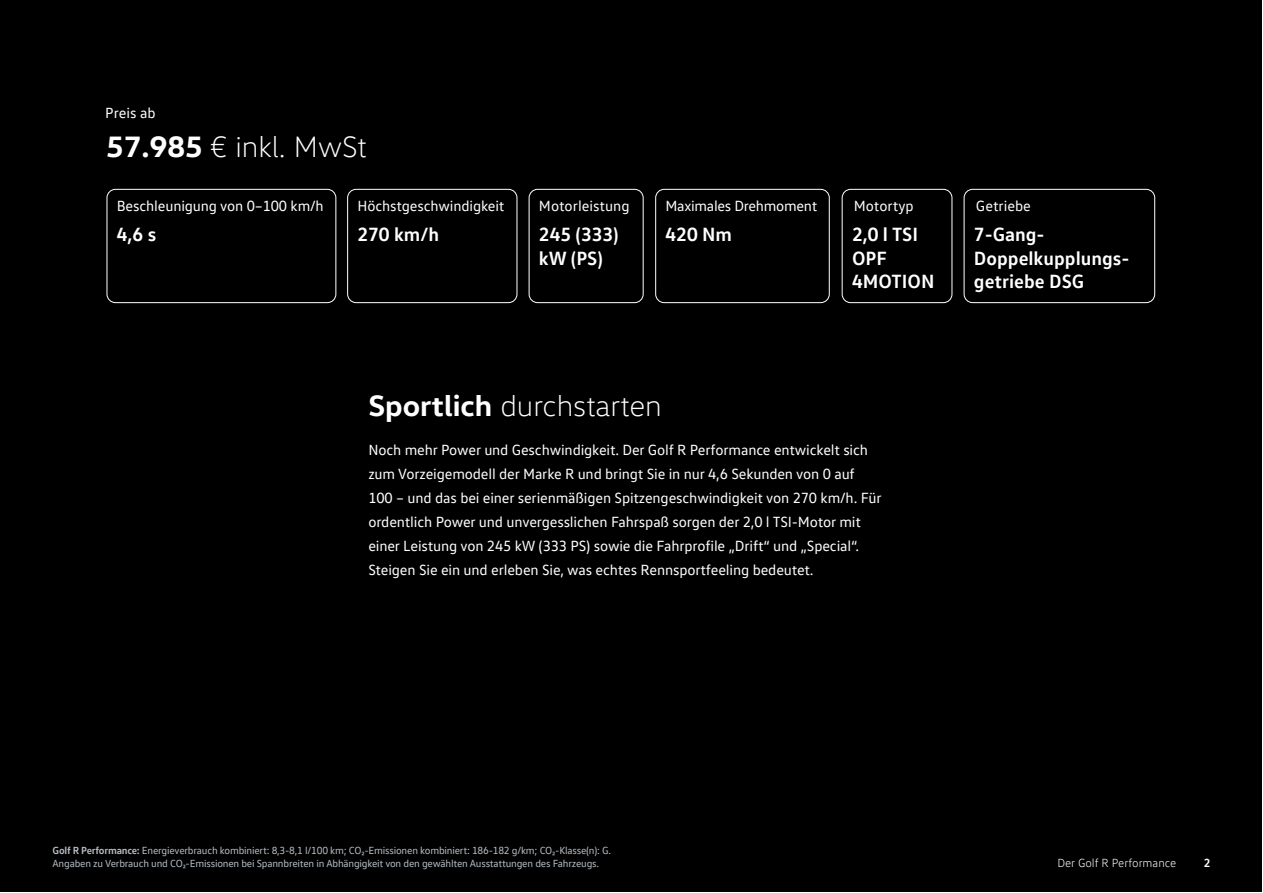
<style>
.page{position:relative;width:1263px;height:893px;background:#fff}
.page>*{position:absolute;margin:0;border:0;box-sizing:border-box;transform-origin:0 0}
.t1{font:300 30px "VW Head";color:#fff}
.t2{font:700 19.5px/23.4px "VW Text";color:#fff}
.t3{font:15px/24px "VW Text";letter-spacing:-.01em;color:#fff}
.t4{font:300 12px "VW Text";color:#fff}
.t5{font:700 12px "VW Text";color:#fff}
.t6{font:10.5px/13.5px "VW Text";letter-spacing:-.02em;color:#b5bec5}
.s1{font-weight:700}
</style>
<div class="page">
<div style="left:1px;top:1px;width:1261px;height:891px;background:#000"></div>
<div style="left:964px;top:189px;width:191px;height:114px;border:1px solid #fff;border-radius:9px"></div>
<div style="left:529px;top:189px;width:114px;height:114px;border:1px solid #fff;border-radius:9px"></div>
<div style="left:347px;top:189px;width:170px;height:114px;border:1px solid #fff;border-radius:9px"></div>
<div style="left:655px;top:189px;width:175px;height:114px;border:1px solid #fff;border-radius:9px"></div>
<div style="left:842px;top:189px;width:110px;height:114px;border:1px solid #fff;border-radius:9px"></div>
<div style="left:107px;top:189px;width:229px;height:114px;border:1px solid #fff;border-radius:9px"></div>
<p class="t3" style="left:105px;top:101px;width:52px">Preis ab</p>
<h1 class="t1" style="left:106px;top:129px;width:262px"><span class="s1">57.985</span> € inkl. MwSt</h1>
<p class="t3" style="left:117px;top:193px;width:208px">Beschleunigung von 0–100 km/h</p>
<p class="t3" style="left:357px;top:193px;width:148px">Höchstgeschwindigkeit</p>
<p class="t3" style="left:539px;top:193px;width:92px">Motorleistung</p>
<p class="t3" style="left:665px;top:193px;width:153px">Maximales Drehmoment</p>
<p class="t3" style="left:854px;top:193px;width:61px">Motortyp</p>
<h2 class="t2" style="left:539px;top:222px;width:81px">245 (333) kW (PS)</h2>
<h2 class="t2" style="left:117px;top:222px;width:41px">4,6 s</h2>
<h2 class="t2" style="left:357px;top:222px;width:83px">270 km/h</h2>
<h2 class="t2" style="left:665px;top:222px;width:68px">420 Nm</h2>
<h2 class="t2" style="left:852px;top:222px;width:84px">2,0 l TSI<br>OPF<br>4MOTION</h2>
<h1 class="t1" style="left:368px;top:388px;width:295px"><span class="s1">Sportlich</span> durchstarten</h1>
<p class="t3" style="left:368px;top:437px;width:515px">Noch mehr Power und Geschwindigkeit. Der Golf R Performance entwickelt sich zum Vorzeigemodell der Marke R und bringt Sie in nur 4,6 Sekunden von 0 auf 100 – und das bei einer serienmäßigen Spitzengeschwindigkeit von 270 km/h. Für ordentlich Power und unvergesslichen Fahrspaß sorgen der 2,0 l TSI-Motor mit einer Leistung von 245 kW (333 PS) sowie die Fahrprofile „Drift“ und „Special“.<br>Steigen Sie ein und erleben Sie, was echtes Rennsportfeeling bedeutet.</p>
<p class="t3" style="left:976px;top:193px;width:56px">Getriebe</p>
<h2 class="t2" style="left:974px;top:222px;width:157px">7-Gang-<br>Doppelkupplungs&shy;getriebe DSG</h2>
<p class="t6" style="left:53px;top:843px;width:560px"><span class="s1">Golf R Performance:</span> Energieverbrauch kombiniert: 8,3-8,1 l/100 km; CO₂-Emissionen kombiniert: 186-182 g/km; CO₂-Klasse(n): G.<br>Angaben zu Verbrauch und CO₂-Emissionen bei Spannbreiten in Abhängigkeit von den gewählten Ausstattungen des Fahrzeugs.</p>
<p class="t4" style="left:1057px;top:856px;width:121px">Der Golf R Performance</p>
<p class="t5" style="left:1204px;top:855px;width:8px">2</p>
</div>
